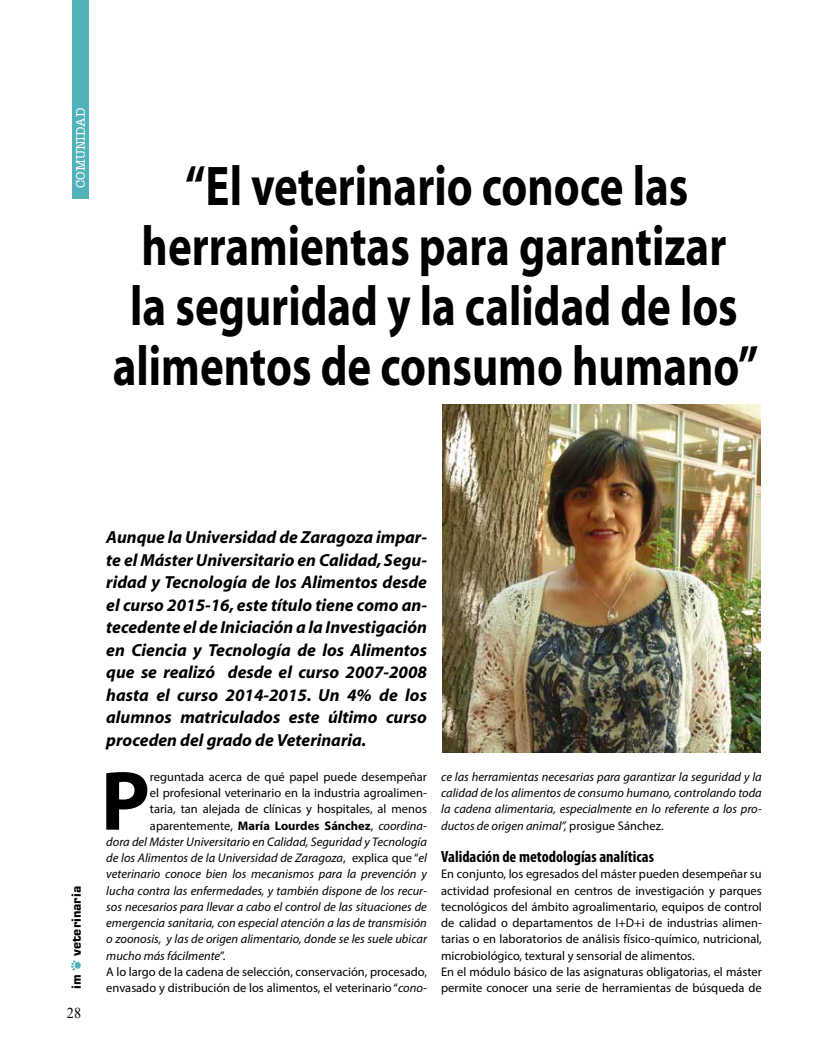
<style>
.page{position:relative;width:815px;height:1063px;background:#fff}
.page>*{position:absolute;margin:0;border:0;box-sizing:border-box;transform-origin:0 0}
.t1{font:700 84.88px "Myriad Pro";color:#000}
.t2{font:700 56.25px/60px "Myriad";color:#000;text-align:center;scale:.8 1}
.t3{font:italic 700 17.5px/22.5px "Myriad";color:#000;text-align:justify}
.t4{font:700 condensed 16.25px "Myriad Pro";color:#000}
.t5{font:15px "Times New Roman";color:#000;scale:.95 1}
.t6{font:12.5px/16.2px "Myriad Pro";color:#000}
.t7{font:italic 12.5px/16.2px "Myriad Pro";color:#000;text-align:justify}
.t8{font:700 12.5px "Myriad Pro";color:#000}
.t9{font:700 12.5px "Square 721 BT";color:#000}
.t10{font:12.5px "Memorandum";color:#fff}
.s1{font-weight:400}
.s2{font-weight:400;font-style:italic}
.s3{font-style:normal}
.s4{font-style:italic}
</style>
<div class="page">
<div style="left:75px;top:962px;width:6px;height:7px;background:#51b3b9;border-radius:50%"></div>
<svg style="left:71px;top:960px;width:5px;height:11px"></svg>
<div style="left:72px;top:0;width:16px;height:198px;background:#51b3b9"></div>
<img style="left:442px;top:405px;width:319px;height:347px">
<p class="t10" style="left:73px;top:188px;width:81px;rotate:-90deg">COMUNIDAD</p>
<h2 class="t2" style="left:113px;top:158px;width:809px">“El veterinario conoce las herramientas para garantizar<br>la seguridad y la calidad de los alimentos de consumo humano”</h2>
<p class="t9" style="left:69px;top:956px;width:71px;rotate:-90deg">veterinaria</p>
<p class="t9" style="left:69px;top:989px;width:16px;rotate:-90deg">im</p>
<p class="t5" style="left:67px;top:1003px;width:16px">28</p>
<p class="t3" style="left:106px;top:527px;width:322px">Aunque la Universidad de Zaragoza impar&shy;te el Máster Universitario en Calidad, Segu&shy;ridad y Tecnología de los Alimentos desde el curso 2015-16, este título tiene como an&shy;tecedente el de Iniciación a la Investigación en Ciencia y Tecnología de los Alimentos que se realizó desde el curso 2007-2008 hasta el curso 2014-2015. Un 4% de los alumnos matriculados este último curso proceden del grado de Veterinaria.</p>
<h1 class="t1" style="left:101px;top:746px;width:51px">P</h1>
<p class="t6" style="left:150px;top:768px;width:278px">reguntada acerca de qué papel puede desempeñar</p>
<p class="t6" style="left:150px;top:785px;width:278px">el profesional veterinario en la industria agroalimen-</p>
<p class="t6" style="left:150px;top:801px;width:278px">taria, tan alejada de clínicas y hospitales, al menos</p>
<p class="t8" style="left:150px;top:817px;width:279px"><span class="s1">aparentemente,</span> María Lourdes Sánchez<span class="s1">,</span> <span class="s2">coordina-</span></p>
<p class="t7" style="left:106px;top:833px;width:322px">dora del Máster Universitario en Calidad, Seguridad y Tecnología</p>
<p class="t7" style="left:106px;top:850px;width:322px">de los Alimentos de la Universidad de Zaragoza<span class="s3">, explica que “</span>el</p>
<p class="t7" style="left:106px;top:866px;width:322px">veterinario conoce bien los mecanismos para la prevención y</p>
<p class="t7" style="left:106px;top:882px;width:322px">lucha contra las enfermedades, y también dispone de los recur-</p>
<p class="t7" style="left:106px;top:898px;width:322px">sos necesarios para llevar a cabo el control de las situaciones de</p>
<p class="t7" style="left:106px;top:915px;width:322px">emergencia sanitaria, con especial atención a las de transmisión</p>
<p class="t7" style="left:106px;top:931px;width:322px">o zoonosis, y las de origen alimentario, donde se les suele ubicar</p>
<p class="t7" style="left:106px;top:947px;width:120px">mucho más fácilmente<span class="s3">”.</span></p>
<p class="t6" style="left:106px;top:963px;width:322px">A lo largo de la cadena de selección, conservación, procesado,</p>
<p class="t6" style="left:106px;top:980px;width:322px">envasado y distribución de los alimentos, el veterinario “<span class="s4">cono-</span></p>
<p class="t7" style="left:441px;top:768px;width:322px">ce las herramientas necesarias para garantizar la seguridad y la calidad de los alimentos de consumo humano, controlando toda la cadena alimentaria, especialmente en lo referente a los pro&shy;ductos de origen animal”, <span class="s3">prosigue Sánchez.</span></p>
<h3 class="t4" style="left:441px;top:847px;width:214px">Validación de metodologías analíticas</h3>
<p class="t6" style="left:441px;top:866px;width:322px">En conjunto, los egresados del máster pueden desempeñar su actividad profesional en centros de investigación y parques tecnológicos del ámbito agroalimentario, equipos de control de calidad o departamentos de I+D+i de industrias alimen&shy;tarias o en laboratorios de análisis físico-químico, nutricional, microbiológico, textural y sensorial de alimentos.<br>En el módulo básico de las asignaturas obligatorias, el máster permite conocer una serie de herramientas de búsqueda de</p>
</div>
